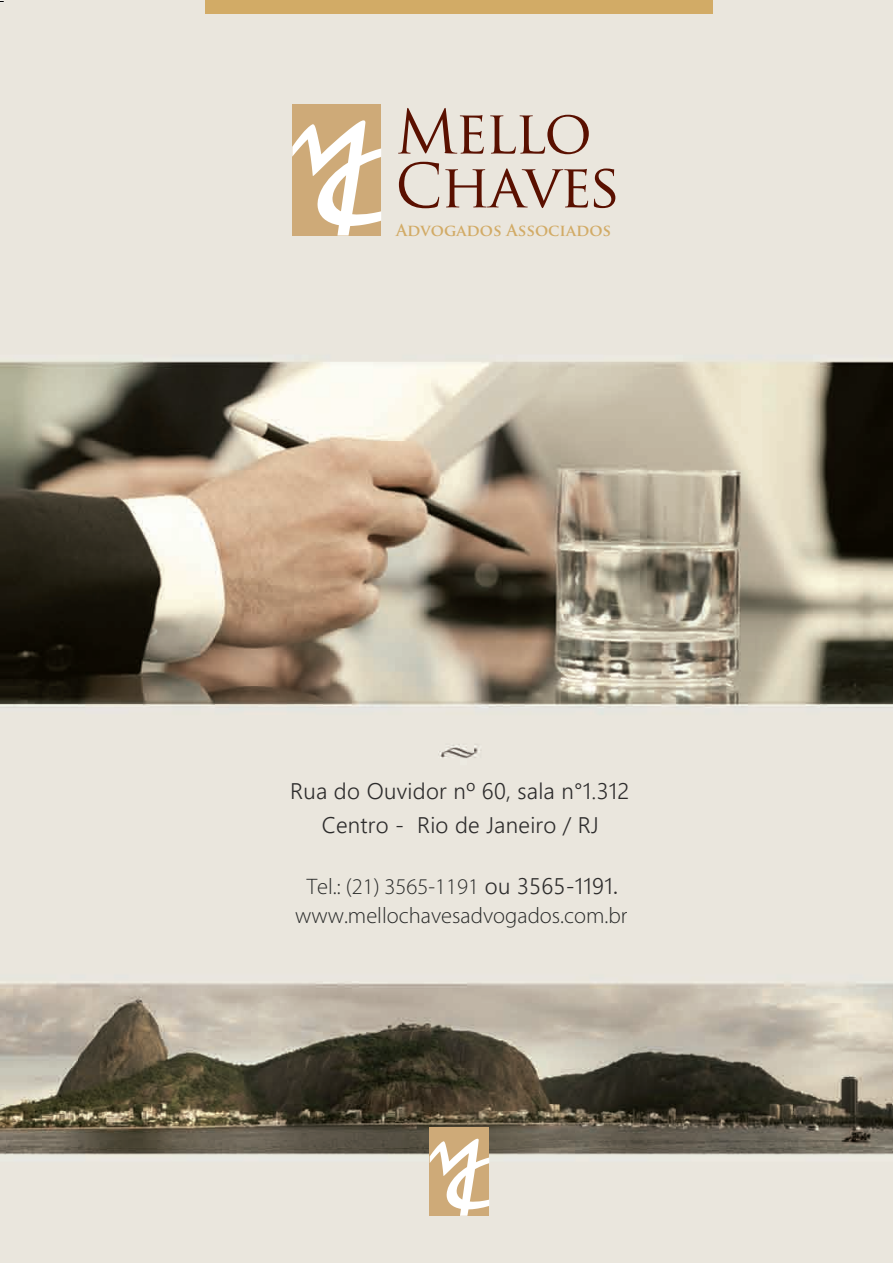
<style>
.page{position:relative;width:893px;height:1263px;background:#fff}
.page>*{position:absolute;margin:0;border:0;box-sizing:border-box;transform-origin:0 0}
.t1{font:59.4px/53.8px "Trajan Pro";letter-spacing:-.04em;color:#5a1000}
.t2{font:300 22.5px/29.2px "Myriad Pro";color:#2b2c2b;text-align:center}
.t3{font:300 22.5px/33.5px "Leelawadee UI";color:#2d2c2c;text-align:center}
.t4{font:700 16.05px "Trajan Pro";color:#d2ab66}
.s1{font-family:"Leelawadee UI";color:#2d2c2c}
.s2{font-family:"Times New Roman";font-weight:400;color:#2d2c2c}
</style>
<div class="page">
<img style="left:0;top:0;width:893px;height:1263px">
<div style="left:430px;top:1127px;width:59px;height:89px;background:#ceaa78"></div>
<svg style="left:430px;top:1139px;width:59px;height:77px"></svg>
<div style="left:292px;top:104px;width:89px;height:132px;background:#ceaa78"></div>
<svg style="left:292px;top:120px;width:89px;height:116px"></svg>
<div style="left:206px;top:0;width:507px;height:13px;background:#d2ab66"></div>
<p class="t1" style="left:395px;top:104px;width:227px">Mello<br>Chaves</p>
<p class="t4" style="left:396px;top:220px;width:217px">Advogados Associados</p>
<p class="t3" style="left:290px;top:773px;width:341px">Rua do Ouvidor nº 60, sala n°1.312<br>Centro - Rio de Janeiro / RJ</p>
<p class="t2" style="left:295px;top:872px;width:334px">Tel.: (21) 3565-1191 <span class="s1">ou 3565-1191</span><span class="s2">. </span>www.mellochavesadvogados.com.br</p>
</div>
